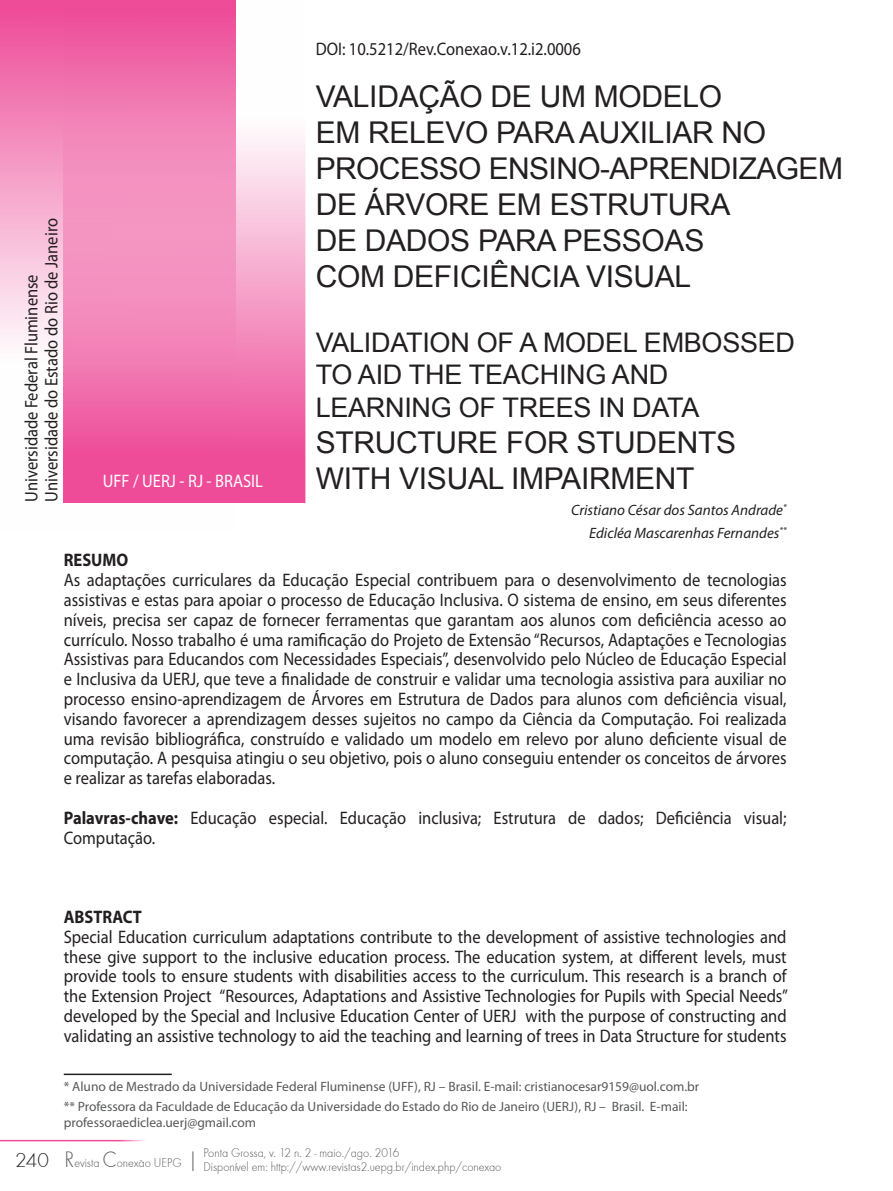
<style>
.page{position:relative;width:893px;height:1191px;background:#fff}
.page>*{position:absolute;margin:0;border:0;box-sizing:border-box;transform-origin:0 0}
.t1{font:30px/36px "Arial";letter-spacing:-.01em;color:#231f20}
.t2{font:27px/32.4px "Arial";letter-spacing:-.01em;color:#231f20}
.t3{font:18.15px/19.8px "Myriad Pro";color:#231f20;text-align:justify;scale:.91 1}
.t4{font:18.15px "Myriad Pro";color:#fff;scale:.91 1}
.t5{font:700 18.15px "Myriad Pro";color:#231f20;scale:.91 1}
.t6{font:italic 15px/22.2px "Myriad Pro";color:#231f20;text-align:right}
.t7{font:13.5px/20.4px "Myriad Pro";color:#57585a}
.t8{font:13.2px/14.4px "Futura TEE Ligh";color:#57585a;scale:.91 1}
.s1{font-weight:700}
.s2{font-size:23.1px}
.s3{font-size:21px;color:#231f20}
</style>
<div class="page">
<svg style="left:0;top:0;width:63px;height:345px;background:#f59dc7"></svg>
<svg style="left:63px;top:0;width:242px;height:503px;background:#f286b9"></svg>
<hr style="left:0;top:1139px;width:149px;height:2px;background:#ee4b98">
<hr style="left:64px;top:1073px;width:108px;height:2px;background:#231f20">
<p class="t3" style="left:21px;top:502px;width:313px;rotate:-90deg">Universidade Federal Fluminense<br>Universidade do Estado do Rio de Janeiro</p>
<p class="t4" style="left:103px;top:470px;width:177px">UFF / UERJ - RJ - BRASIL</p>
<p class="t3" style="left:316px;top:39px;width:293px">DOI: 10.5212/Rev.Conexao.v.12.i2.0006</p>
<h1 class="t1" style="left:316px;top:79px;width:529px">VALIDAÇÃO DE UM MODELO<br>EM RELEVO PARA AUXILIAR NO<br>PROCESSO ENSINO-APRENDIZAGEM<br>DE ÁRVORE EM ESTRUTURA<br>DE DADOS PARA PESSOAS<br>COM DEFICIÊNCIA VISUAL</h1>
<h2 class="t2" style="left:316px;top:326px;width:481px">VALIDATION OF A MODEL EMBOSSED<br>TO AID THE TEACHING AND<br>LEARNING OF TREES IN DATA</h2>
<h1 class="t1" style="left:316px;top:424px;width:422px">STRUCTURE FOR STUDENTS<br>WITH VISUAL IMPAIRMENT</h1>
<p class="t6" style="left:571px;top:499px;width:217px">Cristiano César dos Santos Andrade<sup>*<br></sup>Edicléa Mascarenhas Fernandes<sup>**</sup></p>
<p class="t5" style="left:64px;top:548px;width:72px">RESUMO</p>
<p class="t3" style="left:64px;top:570px;width:796px">As adaptações curriculares da Educação Especial contribuem para o desenvolvimento de tecnologias assistivas e estas para apoiar o processo de Educação Inclusiva. O sistema de ensino, em seus diferentes níveis, precisa ser capaz de fornecer ferramentas que garantam aos alunos com deficiência acesso ao currículo. Nosso trabalho é uma ramificação do Projeto de Extensão “Recursos, Adaptações e Tecnologias Assistivas para Educandos com Necessidades Especiais”, desenvolvido pelo Núcleo de Educação Especial e Inclusiva da UERJ, que teve a finalidade de construir e validar uma tecnologia assistiva para auxiliar no processo ensino-aprendizagem de Árvores em Estrutura de Dados para alunos com deficiência visual, visando favorecer a aprendizagem desses sujeitos no campo da Ciência da Computação. Foi realizada uma revisão bibliográfica, construído e validado um modelo em relevo por aluno deficiente visual de computação. A pesquisa atingiu o seu objetivo, pois o aluno conseguiu entender os conceitos de árvores e realizar as tarefas elaboradas.</p>
<p class="t3" style="left:64px;top:807px;width:796px"><span class="s1">Palavras-chave:</span> Educação especial. Educação inclusiva; Estrutura de dados; Deficiência visual;<br>Computação.</p>
<p class="t5" style="left:64px;top:905px;width:87px">ABSTRACT</p>
<p class="t3" style="left:64px;top:926px;width:797px">Special Education curriculum adaptations contribute to the development of assistive technologies and these give support to the inclusive education process. The education system, at different levels, must provide tools to ensure students with disabilities access to the curriculum. This research is a branch of the Extension Project “Resources, Adaptations and Assistive Technologies for Pupils with Special Needs” developed by the Special and Inclusive Education Center of UERJ with the purpose of constructing and validating an assistive technology to aid the teaching and learning of trees in Data Structure for students</p>
<p class="t7" style="left:64px;top:1075px;width:637px">* Aluno de Mestrado da Universidade Federal Fluminense (UFF), RJ – Brasil. E-mail: cristianocesar9159@uol.com.br ** Professora da Faculdade de Educação da Universidade do Estado do Rio de Janeiro (UERJ), RJ – Brasil. E-mail:</p>
<p class="t7" style="left:64px;top:1112px;width:194px">professoraediclea.uerj@gmail.com</p>
<p class="t8" style="left:203px;top:1145px;width:329px;text-indent:-63px">- <span class="s2">|</span> Ponta Grossa, v. 12 n. 2 - maio./ago. 2016<br>Disponível em: http://www.revistas2.uepg.br/index.php/conexao</p>
<p class="t8" style="left:15px;top:1155px;width:184px"><span class="s3">240</span> <span class="s2">R</span>evista <span class="s2">C</span>onexao UEPG</p>
</div>
